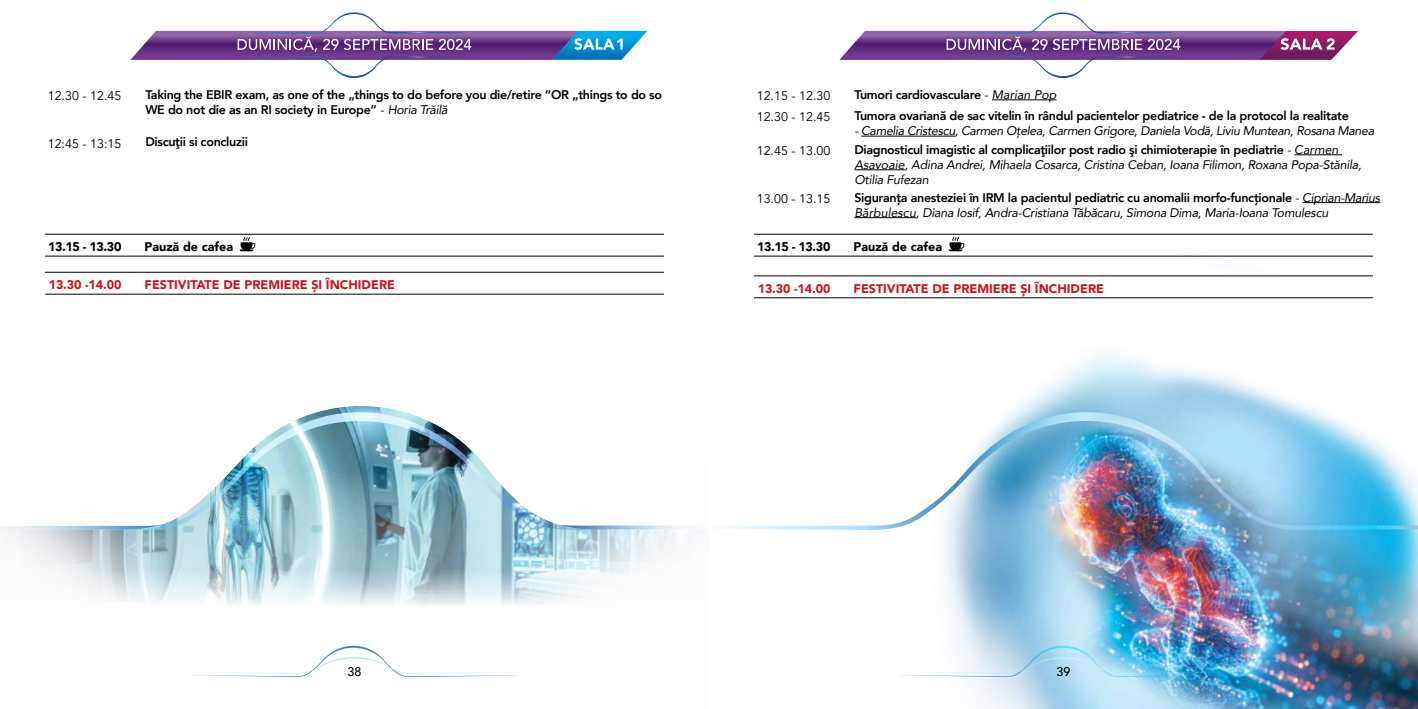
<style>
.page{position:relative;width:1418px;height:709px;background:#fff}
.page>*{position:absolute;margin:0;border:0;box-sizing:border-box;transform-origin:0 0}
.t1{font:italic 12.5px/15px "Avenir";letter-spacing:-.02em;color:#000}
.t2{font:800 12.5px/15px "Avenir";letter-spacing:-.025em;color:#000}
.t3{font:900 12.5px "Avenir";color:#c8161d}
.t4{font:12.5px "Avenir";color:#000}
.t5{font:900 12.5px "Avenir";color:#000}
.t6{font:500 12.5px "Avenir";color:#000}
.s1{font-weight:400;font-style:italic}
.s2{font-weight:800;font-style:normal}
</style>
<div class="page">
<img style="left:839px;top:31px;width:420px;height:29px">
<svg style="left:946px;top:12px;width:234px;height:66px"></svg>
<img style="left:130px;top:31px;width:422px;height:29px">
<svg style="left:238px;top:12px;width:233px;height:66px"></svg>
<img style="left:872px;top:218px;width:545px;height:491px">
<svg style="left:948px;top:237px;width:16px;height:14px"></svg>
<hr style="left:754px;top:234px;width:618px;height:1px;background:#000">
<hr style="left:754px;top:256px;width:618px;height:1px;background:#000">
<hr style="left:754px;top:275px;width:618px;height:1px;background:#000">
<hr style="left:754px;top:297px;width:618px;height:1px;background:#000">
<svg style="left:239px;top:237px;width:16px;height:14px"></svg>
<hr style="left:45px;top:234px;width:619px;height:1px;background:#000">
<hr style="left:45px;top:256px;width:619px;height:1px;background:#000">
<hr style="left:45px;top:272px;width:619px;height:1px;background:#000">
<hr style="left:45px;top:294px;width:619px;height:1px;background:#000">
<svg style="left:552px;top:31px;width:95px;height:29px"></svg>
<svg style="left:1259px;top:31px;width:99px;height:29px"></svg>
<img style="left:465px;top:444px;width:237px;height:233px">
<img style="left:0;top:406px;width:465px;height:272px">
<img style="left:720px;top:412px;width:697px;height:118px">
<hr style="left:991px;top:99px;width:65px;height:1px;background:#000">
<hr style="left:861px;top:136px;width:93px;height:1px;background:#000">
<hr style="left:1294px;top:154px;width:47px;height:1px;background:#000">
<hr style="left:854px;top:169px;width:50px;height:1px;background:#000">
<hr style="left:1302px;top:202px;width:78px;height:1px;background:#000">
<hr style="left:854px;top:217px;width:62px;height:1px;background:#000">
<p class="t4" style="left:48px;top:88px;width:75px">12.30 - 12.45</p>
<p class="t2" style="left:145px;top:87px;width:518px">Taking the EBIR exam, as one of the „things to do before you die/retire “OR „things to do so<br>WE do not die as an RI society in Europe” <span class="s1">- Horia Trăilă</span></p>
<p class="t4" style="left:48px;top:136px;width:75px">12:45 - 13:15</p>
<p class="t2" style="left:145px;top:134px;width:104px">Discuţii si concluzii</p>
<p class="t5" style="left:48px;top:236px;width:75px">13.15 - 13.30</p>
<p class="t5" style="left:145px;top:236px;width:90px">Pauză de cafea</p>
<p class="t3" style="left:49px;top:274px;width:74px">13.30 -14.00</p>
<p class="t3" style="left:145px;top:274px;width:252px">FESTIVITATE DE PREMIERE ȘI ÎNCHIDERE</p>
<p class="t4" style="left:756px;top:88px;width:75px">12.15 - 12.30</p>
<p class="t2" style="left:854px;top:87px;width:204px">Tumori cardiovasculare <span class="s1">- Marian Pop</span></p>
<p class="t4" style="left:756px;top:110px;width:75px">12.30 - 12.45</p>
<p class="t2" style="left:854px;top:108px;width:496px">Tumora ovariană de sac vitelin în rândul pacientelor pediatrice - de la protocol la realitate</p>
<p class="t1" style="left:854px;top:123px;width:521px">- Camelia Cristescu, Carmen Oţelea, Carmen Grigore, Daniela Vodă, Liviu Muntean, Rosana Manea</p>
<p class="t4" style="left:756px;top:143px;width:75px">12.45 - 13.00</p>
<p class="t1" style="left:854px;top:142px;width:509px"><span class="s2">Diagnosticul imagistic al complicaţiilor post radio şi chimioterapie în pediatrie</span> - Carmen<br>Asavoaie, Adina Andrei, Mihaela Cosarca, Cristina Ceban, Ioana Filimon, Roxana Popa-Stănila,<br>Otilia Fufezan</p>
<p class="t4" style="left:756px;top:191px;width:75px">13.00 - 13.15</p>
<p class="t1" style="left:854px;top:190px;width:527px"><span class="s2">Siguranța anesteziei în IRM la pacientul pediatric cu anomalii morfo-funcționale</span> - Ciprian-Marius<br>Bărbulescu, Diana Iosif, Andra-Cristiana Tăbăcaru, Simona Dima, Maria-Ioana Tomulescu</p>
<p class="t5" style="left:757px;top:236px;width:75px">13.15 - 13.30</p>
<p class="t5" style="left:853px;top:236px;width:90px">Pauză de cafea</p>
<p class="t3" style="left:757px;top:278px;width:74px">13.30 -14.00</p>
<p class="t3" style="left:853px;top:278px;width:252px">FESTIVITATE DE PREMIERE ȘI ÎNCHIDERE</p>
<p class="t6" style="left:347px;top:661px;width:15px">38</p>
<p class="t6" style="left:1056px;top:661px;width:15px">39</p>
</div>
